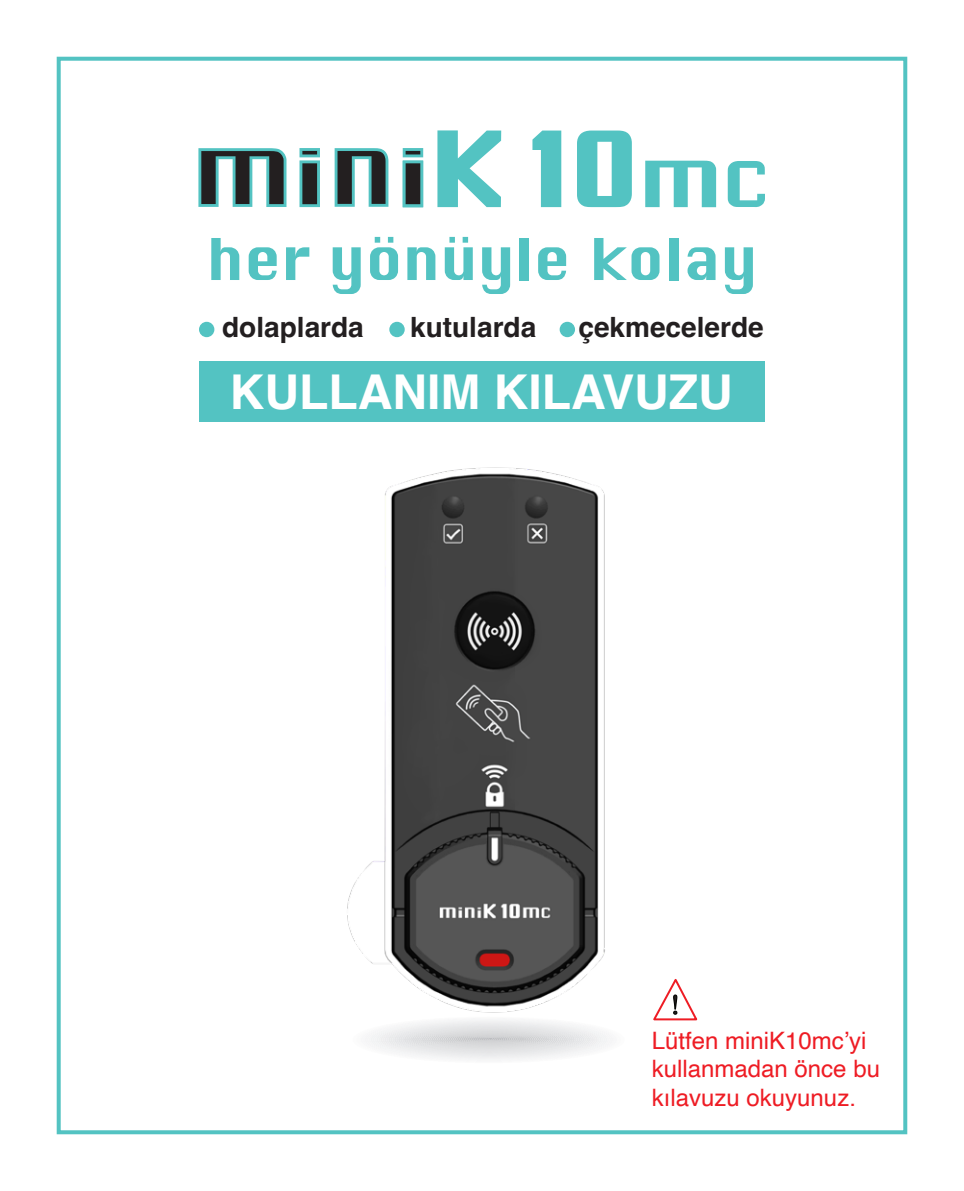
<style>
.page{position:relative;width:964px;height:1191px;background:#fff}
.page>*{position:absolute;margin:0;border:0;box-sizing:border-box;transform-origin:0 0}
.t1{font:56px "Chicago";color:#53c3c2}
.t2{font:700 48px "Helvetica";color:#fff}
.t3{font:700 28px "Helvetica";color:#231f20}
.t4{font:24px/28.8px "Helvetica";color:#ee1c24}
</style>
<div class="page">
<div style="left:57px;top:57px;width:850px;height:1077px;border:4px solid #53c3c2"></div>
<div style="left:199px;top:361px;width:566px;height:60px;background:#53c3c2"></div>
<div style="left:199px;top:322px;width:15px;height:15px;background:#53c3c2;border-radius:50%"></div>
<div style="left:389px;top:322px;width:16px;height:15px;background:#53c3c2;border-radius:50%"></div>
<div style="left:560px;top:322px;width:15px;height:15px;background:#53c3c2;border-radius:50%"></div>
<svg style="left:370px;top:1020px;width:238px;height:40px"></svg>
<img style="left:347px;top:467px;width:258px;height:546px">
<svg style="left:198px;top:148px;width:88px;height:59px"></svg>
<svg style="left:299px;top:148px;width:21px;height:59px"></svg>
<svg style="left:335px;top:148px;width:53px;height:59px"></svg>
<svg style="left:403px;top:148px;width:20px;height:59px"></svg>
<svg style="left:532px;top:130px;width:29px;height:77px"></svg>
<svg style="left:577px;top:130px;width:55px;height:77px"></svg>
<svg style="left:437px;top:130px;width:64px;height:77px"></svg>
<svg style="left:728px;top:161px;width:37px;height:46px"></svg>
<svg style="left:645px;top:161px;width:71px;height:46px"></svg>
<svg style="left:653px;top:979px;width:45px;height:42px"></svg>
<p class="t1" style="left:207px;top:216px;width:552px">her yönüyle kolay</p>
<p class="t3" style="left:222px;top:310px;width:143px">dolaplarda</p>
<p class="t3" style="left:410px;top:310px;width:128px">kutularda</p>
<p class="t3" style="left:578px;top:310px;width:187px">çekmecelerde</p>
<p class="t2" style="left:230px;top:363px;width:505px">KULLANIM KILAVUZU</p>
<p class="t4" style="left:652px;top:1026px;width:230px">Lütfen miniK10mc’yi kullanmadan önce bu kılavuzu okuyunuz.</p>
</div>
